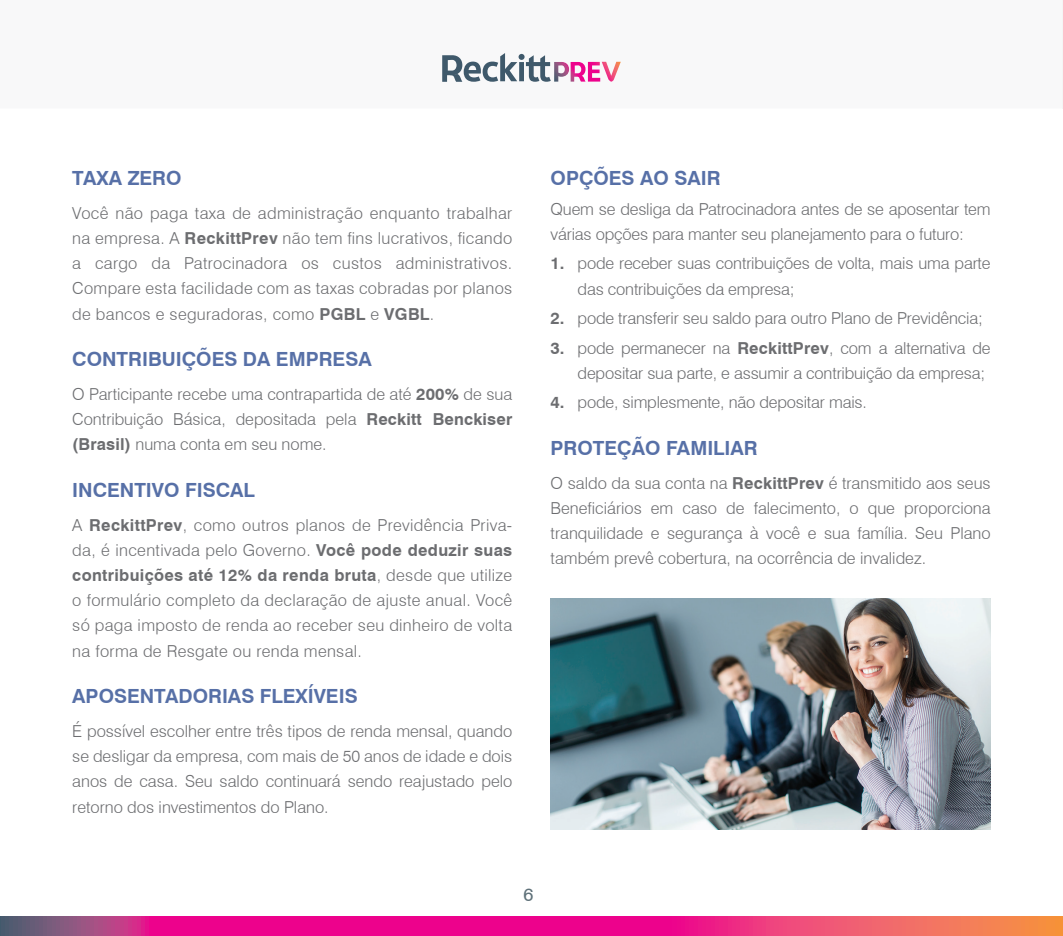
<style>
.page{position:relative;width:1063px;height:936px;background:#fff}
.page>*{position:absolute;margin:0;border:0;box-sizing:border-box;transform-origin:0 0}
.t1{font:700 19.5px "Swiss 721 BT";color:#5770a7}
.t2{font:18px "Swiss 721 BT";color:#5f7179}
.t3{font:300 16.5px/25.2px "Swiss 721 BT";letter-spacing:-.01em;color:#6c6d70;text-align:justify}
.s1{font-weight:700}
</style>
<div class="page">
<svg style="left:0;top:916px;width:1063px;height:19px;background:#e12d7e"></svg>
<hr style="left:1062px;top:0;width:1px;height:108px;background:#f4f5f5">
<svg style="left:442px;top:53px;width:179px;height:29px"></svg>
<img style="left:551px;top:598px;width:440px;height:231px">
<p class="t1" style="left:72px;top:164px;width:111px">TAXA ZERO</p>
<p class="t3" style="left:72px;top:200px;width:442px">Você não paga taxa de administração enquanto trabalhar na empresa. A <span class="s1">ReckittPrev</span> não tem fins lucrativos, ficando a cargo da Patrocinadora os custos administrativos.<br>Compare esta facilidade com as taxas cobradas por planos de bancos e seguradoras, como <span class="s1">PGBL</span> e <span class="s1">VGBL</span>.</p>
<p class="t1" style="left:72px;top:345px;width:301px">CONTRIBUIÇÕES DA EMPRESA</p>
<p class="t3" style="left:72px;top:381px;width:442px">O Participante recebe uma contrapartida de até <span class="s1">200%</span> de sua Contribuição Básica, depositada pela <span class="s1">Reckitt Benckiser (Brasil)</span> numa conta em seu nome.</p>
<p class="t1" style="left:72px;top:476px;width:184px">INCENTIVO FISCAL</p>
<p class="t3" style="left:72px;top:512px;width:442px">A <span class="s1">ReckittPrev</span>, como outros planos de Previdência Priva&shy;da, é incentivada pelo Governo. <span class="s1">Você pode deduzir suas contribuições até 12% da renda bruta</span>, desde que utilize o formulário completo da declaração de ajuste anual. Você só paga imposto de renda ao receber seu dinheiro de volta na forma de Resgate ou renda mensal.</p>
<p class="t1" style="left:72px;top:682px;width:287px">APOSENTADORIAS FLEXÍVEIS</p>
<p class="t3" style="left:72px;top:718px;width:442px">É possível escolher entre três tipos de renda mensal, quando se desligar da empresa, com mais de 50 anos de idade e dois anos de casa. Seu saldo continuará sendo reajustado pelo retorno dos investimentos do Plano.</p>
<p class="t1" style="left:551px;top:164px;width:172px">OPÇÕES AO SAIR</p>
<p class="t3" style="left:551px;top:196px;width:442px">Quem se desliga da Patrocinadora antes de se aposentar tem várias opções para manter seu planejamento para o futuro:</p>
<p class="t3" style="left:578px;top:251px;width:415px;text-indent:-27px"><span class="s1">1.</span> pode receber suas contribuições de volta, mais uma parte das contribuições da empresa;</p>
<p class="t3" style="left:551px;top:305px;width:434px"><span class="s1">2.</span> pode transferir seu saldo para outro Plano de Previdência;</p>
<p class="t3" style="left:578px;top:335px;width:415px;text-indent:-27px"><span class="s1">3.</span> pode permanecer na <span class="s1">ReckittPrev</span>, com a alternativa de depositar sua parte, e assumir a contribuição da empresa;</p>
<p class="t3" style="left:551px;top:389px;width:318px"><span class="s1">4.</span> pode, simplesmente, não depositar mais.</p>
<p class="t1" style="left:551px;top:434px;width:209px">PROTEÇÃO FAMILIAR</p>
<p class="t3" style="left:551px;top:470px;width:442px">O saldo da sua conta na <span class="s1">ReckittPrev</span> é transmitido aos seus Beneficiários em caso de falecimento, o que proporciona tranquilidade e segurança à você e sua família. Seu Plano também prevê cobertura, na ocorrência de invalidez.</p>
<p class="t2" style="left:524px;top:882px;width:11px">6</p>
</div>
